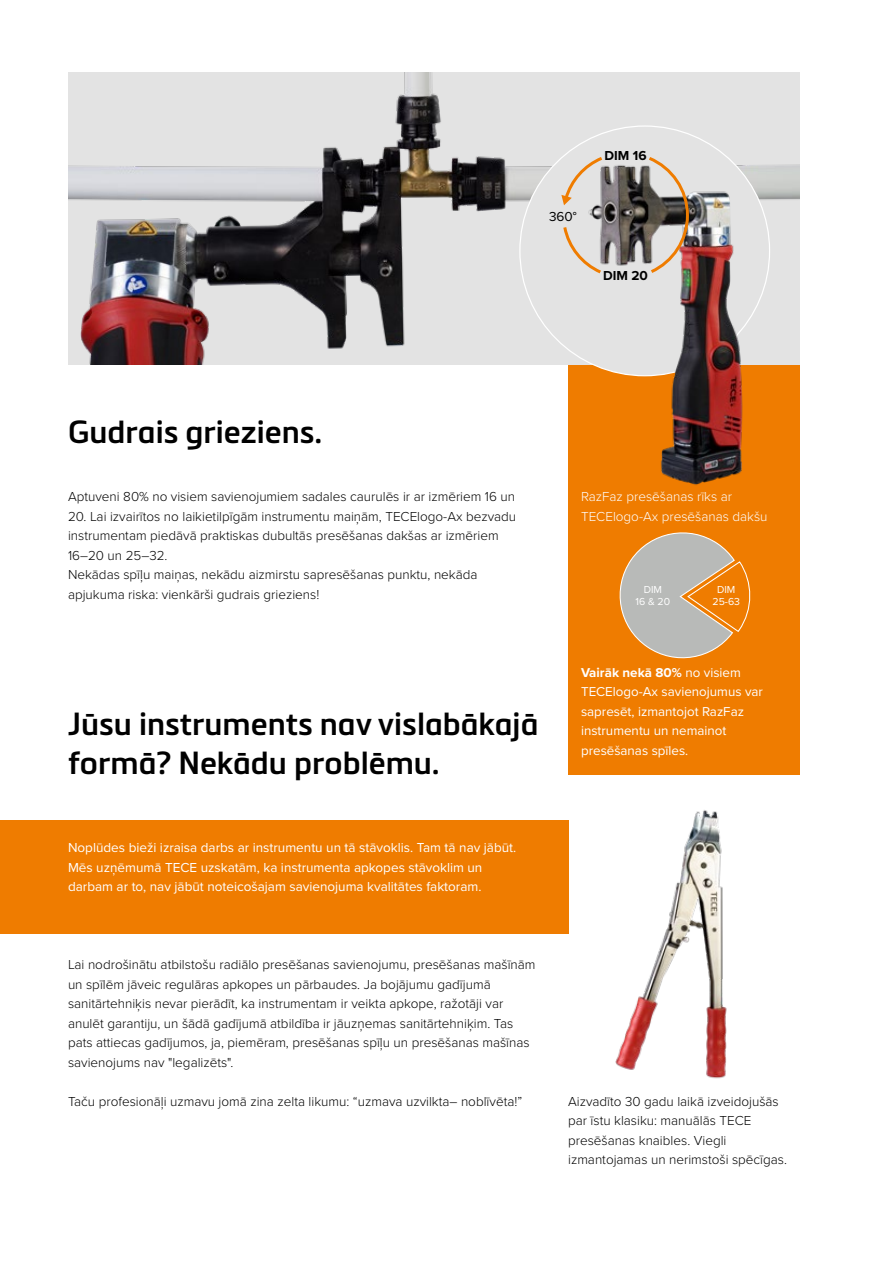
<style>
.page{position:relative;width:893px;height:1263px;background:#fff}
.page>*{position:absolute;margin:0;border:0;box-sizing:border-box;transform-origin:0 0}
.t1{font:600 31.5px/39px "Metronic Pro";color:#000}
.t2{font:300 13.5px/19.5px "Proxima Nova";color:#000}
.t3{font:13.5px/19.5px "Proxima Nova";color:#fff}
.t4{font:300 13.5px/19.5px "Proxima Nova";color:#fff}
.t5{font:700 13.5px "Proxima Nova";color:#000}
.t6{font:13.5px "Proxima Nova";color:#000}
.t7{font:13.35px/19.5px "Proxima Nova";color:#fff}
.t8{font:10.5px/12px "Proxima Nova";color:#fff;text-align:center}
.s1{font-weight:700}
</style>
<div class="page">
<div style="left:568px;top:365px;width:231px;height:409px;background:#ef7c00"></div>
<div style="left:0;top:821px;width:568px;height:113px;background:#ef7c00"></div>
<img style="left:615px;top:810px;width:112px;height:269px">
<img style="left:68px;top:72px;width:731px;height:293px">
<div style="left:520px;top:126px;width:250px;height:250px;background:#e3e3e3;border-radius:50%"></div>
<img style="left:580px;top:129px;width:220px;height:368px">
<svg style="left:563px;top:224px;width:41px;height:52px"></svg>
<svg style="left:646px;top:154px;width:44px;height:122px"></svg>
<svg style="left:561px;top:154px;width:44px;height:51px"></svg>
<svg style="left:619px;top:532px;width:132px;height:127px"></svg>
<p class="t6" style="left:549px;top:206px;width:29px">360°</p>
<p class="t5" style="left:604px;top:145px;width:44px">DIM 16</p>
<p class="t5" style="left:603px;top:265px;width:46px">DIM 20</p>
<h1 class="t1" style="left:68px;top:412px;width:256px">Gudrais grieziens.</h1>
<p class="t2" style="left:68px;top:486px;width:449px">Aptuveni 80% no visiem savienojumiem sadales caurulēs ir ar izmēriem 16 un</p>
<p class="t2" style="left:68px;top:506px;width:450px">20. Lai izvairītos no laikietilpīgām instrumentu maiņām, TECElogo-Ax bezvadu instrumentam piedāvā praktiskas dubultās presēšanas dakšas ar izmēriem 16–20 un 25–32.<br>Nekādas spīļu maiņas, nekādu aizmirstu sapresēšanas punktu, nekāda apjukuma riska: vienkārši gudrais grieziens!</p>
<h1 class="t1" style="left:68px;top:704px;width:472px">Jūsu instruments nav vislabākajā formā? Nekādu problēmu.</h1>
<p class="t3" style="left:68px;top:837px;width:450px">Noplūdes bieži izraisa darbs ar instrumentu un tā stāvoklis. Tam tā nav jābūt.<br>Mēs uzņēmumā TECE uzskatām, ka instrumenta apkopes stāvoklim un darbam ar to, nav jābūt noteicošajam savienojuma kvalitātes faktoram.</p>
<p class="t2" style="left:68px;top:954px;width:469px">Lai nodrošinātu atbilstošu radiālo presēšanas savienojumu, presēšanas mašīnām un spīlēm jāveic regulāras apkopes un pārbaudes. Ja bojājumu gadījumā sanitārtehniķis nevar pierādīt, ka instrumentam ir veikta apkope, ražotāji var anulēt garantiju, un šādā gadījumā atbildība ir jāuzņemas sanitārtehniķim. Tas pats attiecas gadījumos, ja, piemēram, presēšanas spīļu un presēšanas mašīnas savienojums nav "legalizēts".</p>
<p class="t2" style="left:68px;top:1091px;width:456px">Taču profesionāļi uzmavu jomā zina zelta likumu: “uzmava uzvilkta– noblīvēta!”</p>
<p class="t4" style="left:581px;top:486px;width:188px">RazFaz presēšanas rīks ar<br>TECElogo-Ax presēšanas dakšu</p>
<p class="t8" style="left:636px;top:583px;width:36px">DIM<br>16 &amp; 20</p>
<p class="t8" style="left:712px;top:583px;width:29px">DIM<br>25-63</p>
<p class="t7" style="left:581px;top:662px;width:183px"><span class="s1">Vairāk nekā 80%</span> no visiem<br>TECElogo-Ax savienojumus var sapresēt, izmantojot RazFaz instrumentu un nemainot presēšanas spīles.</p>
<p class="t2" style="left:568px;top:1091px;width:220px">Aizvadīto 30 gadu laikā izveidojušās par īstu klasiku: manuālās TECE presēšanas knaibles. Viegli izmantojamas un nerimstoši spēcīgas.</p>
</div>
